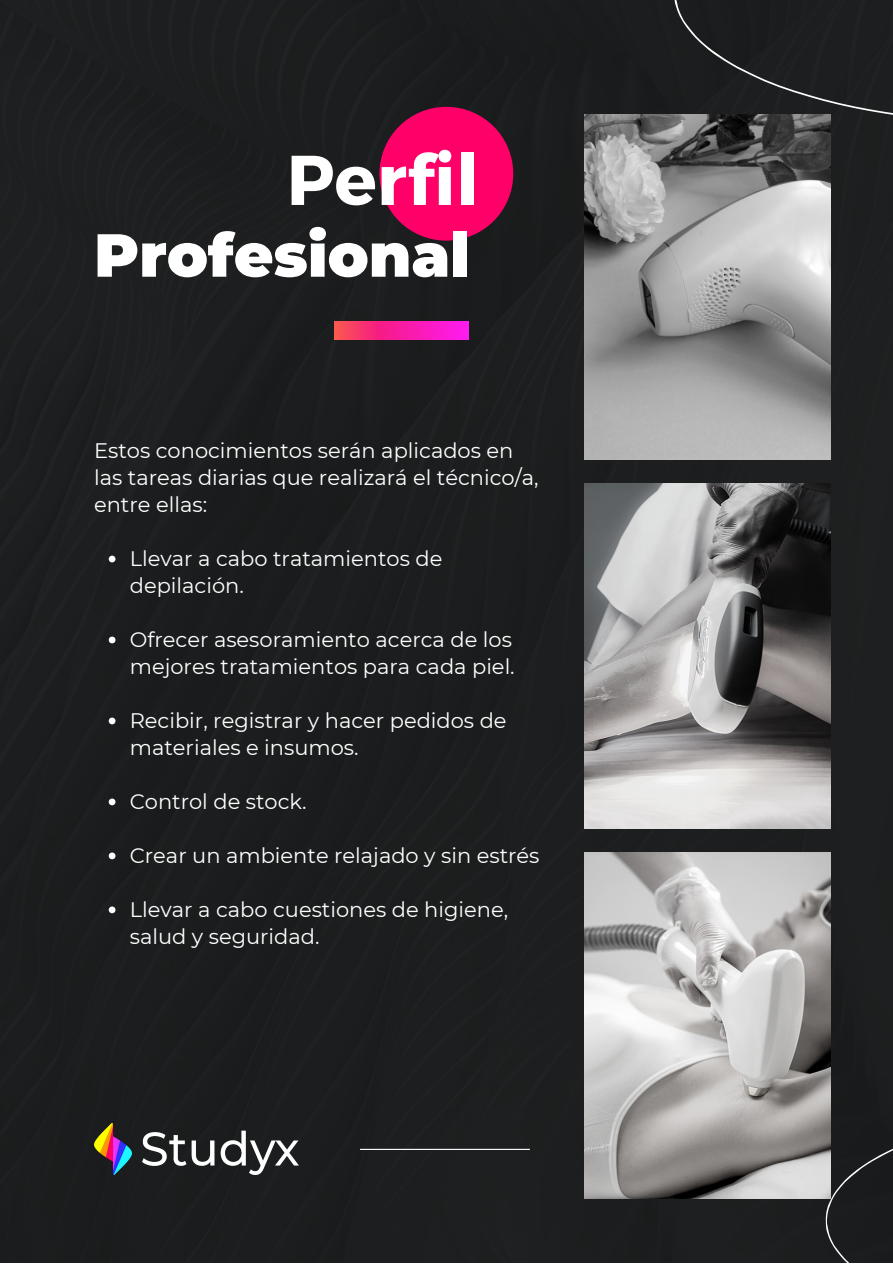
<style>
.page{position:relative;width:893px;height:1264px;background:#fff}
.page>*{position:absolute;margin:0;border:0;box-sizing:border-box;transform-origin:0 0}
.t1{font:700 70.2px "Montserrat";color:#fff}
.t2{font:900 60.6px "Montserrat";color:#fff}
.t3{font:21px/27px "Montserrat";color:#fff}
</style>
<div class="page">
<div style="left:0;top:0;width:892px;height:1262px;background:#1c1d1e"></div>
<img style="left:584px;top:114px;width:246px;height:345px">
<img style="left:584px;top:483px;width:246px;height:345px">
<img style="left:584px;top:852px;width:246px;height:346px">
<div style="left:379px;top:107px;width:134px;height:134px;background:#ff0068;border-radius:50%"></div>
<svg style="left:673px;top:0;width:219px;height:132px;background:#242627"></svg>
<svg style="left:825px;top:1107px;width:67px;height:155px;background:#262728"></svg>
<hr style="left:360px;top:1148px;width:170px;height:1px;background:#fff">
<img style="left:334px;top:321px;width:134px;height:18px">
<img style="left:94px;top:1123px;width:205px;height:51px">
<svg style="left:109px;top:555px;width:6px;height:7px"></svg>
<svg style="left:109px;top:636px;width:6px;height:7px"></svg>
<svg style="left:109px;top:717px;width:6px;height:7px"></svg>
<svg style="left:109px;top:798px;width:6px;height:7px"></svg>
<svg style="left:109px;top:852px;width:6px;height:7px"></svg>
<svg style="left:109px;top:906px;width:6px;height:7px"></svg>
<h1 class="t1" style="left:286px;top:134px;width:193px">Perfil</h1>
<h2 class="t2" style="left:94px;top:218px;width:377px">Profesional</h2>
<p class="t3" style="left:94px;top:437px;width:446px">Estos conocimientos serán aplicados en las tareas diarias que realizará el técnico/a, entre ellas:</p>
<p class="t3" style="left:130px;top:544px;width:314px">Llevar a cabo tratamientos de depilación.</p>
<p class="t3" style="left:130px;top:625px;width:386px">Ofrecer asesoramiento acerca de los mejores tratamientos para cada piel.</p>
<p class="t3" style="left:130px;top:706px;width:378px">Recibir, registrar y hacer pedidos de materiales e insumos.</p>
<p class="t3" style="left:130px;top:787px;width:178px">Control de stock.</p>
<p class="t3" style="left:130px;top:841px;width:411px">Crear un ambiente relajado y sin estrés</p>
<p class="t3" style="left:130px;top:895px;width:380px">Llevar a cabo cuestiones de higiene, salud y seguridad.</p>
</div>
